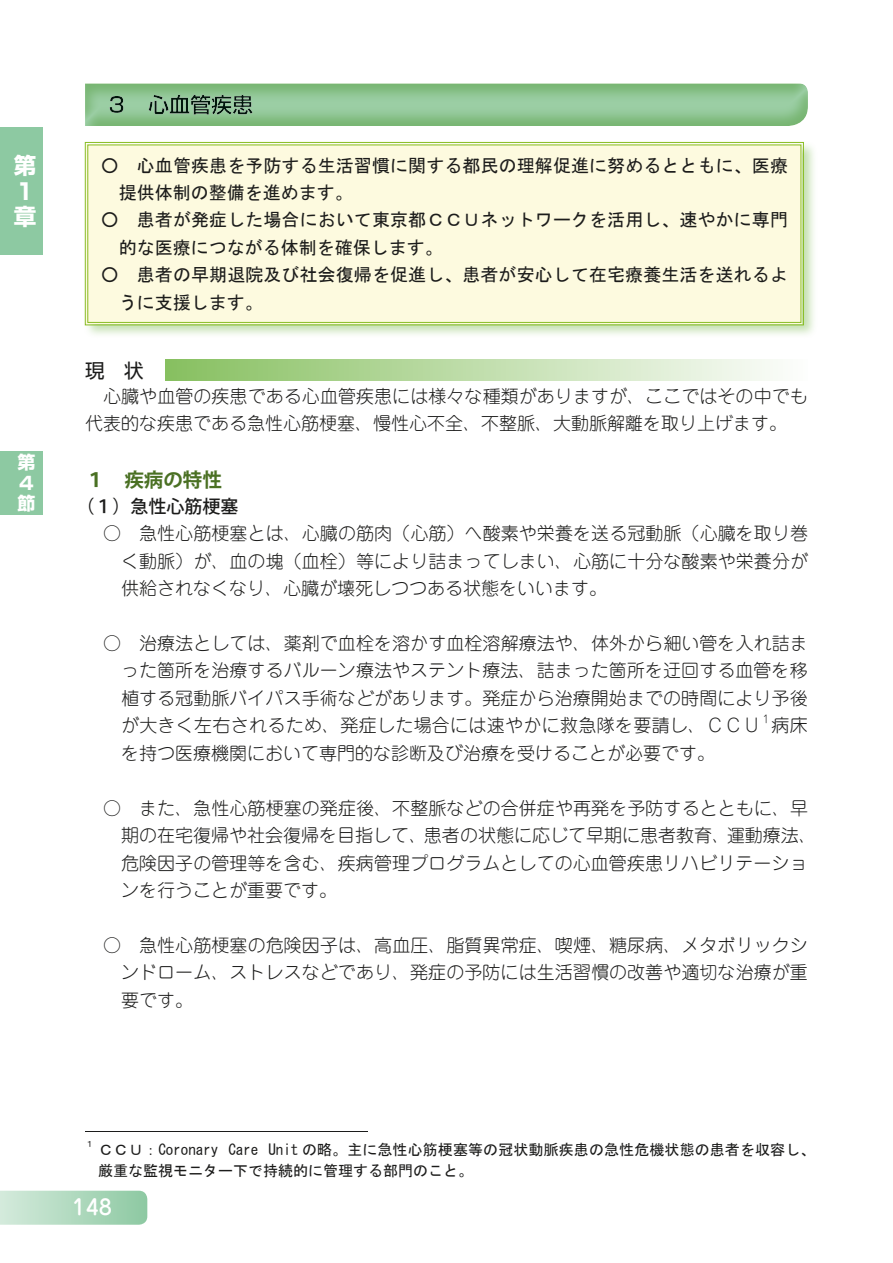
<style>
.page{position:relative;width:893px;height:1263px;background:#fff}
.page>*{position:absolute;margin:0;border:0;box-sizing:border-box;transform-origin:0 0}
.t1{font:700 22.5px/25.7px "Shin Go Pro";color:#fff}
.t2{font:500 21px "Jun 34 Pro";color:#fff}
._１_緑色{font:700 19.5px "Koz Go Pro";color:#4a7023}
.t3{font:19.5px "Shin Go Pro";color:#1c1c1b}
.基本{font:300 18px/27.5px "Jun 101 Pro";letter-spacing:.005em;color:#1c1c1b;text-align:justify}
.t4{font:18px "MS Gothic";letter-spacing:.005em;color:#1c1c1b}
._１{font:500 18px "Koz Go Pro";color:#1c1c1b}
.t5{font:700 18px/20.5px "Shin Go Pro";color:#fff;text-align:justify}
.基本-2{font:15px/21px "MS Gothic";color:#1c1c1b}
.基本-3{font:300 10.5px "Jun 101 Pro";color:#1c1c1b}
.基本-4{font:8.7px "MS Gothic";color:#1c1c1b}
</style>
<div class="page">
<div style="left:0;top:128px;width:43px;height:127px;background:#8dc9a2"></div>
<svg style="left:0;top:1191px;width:147px;height:34px;background:#b1dac0"></svg>
<div style="left:0;top:451px;width:43px;height:63px;background:#8dc9a2"></div>
<div style="left:77px;top:83px;width:731px;height:44px;background:#87c060;opacity:.5"></div>
<div style="left:166px;top:360px;width:642px;height:21px;background:linear-gradient(to right,#87c060,#fdfefc)"></div>
<div style="left:83px;top:140px;width:735px;height:199px;background:#87c060;opacity:.5"></div>
<div style="left:85px;top:142px;width:719px;height:183px;background:#fdfadf"></div>
<div style="left:88px;top:145px;width:713px;height:178px;border:1px solid #89bd23"></div>
<hr style="left:84px;top:1129px;width:285px;height:3px;background:#009fe3;opacity:.5">
<p class="t1" style="left:14px;top:150px;width:23px">第<br>１章</p>
<p class="t5" style="left:17px;top:450px;width:19px">第４節</p>
<p class="t4" style="left:101px;top:156px;width:689px">○　心血管疾患を予防する生活習慣に関する都民の理解促進に努めるとともに、医療</p>
<p class="t4" style="left:119px;top:183px;width:236px">提供体制の整備を進めます。</p>
<p class="t4" style="left:101px;top:211px;width:689px">○　患者が発症した場合において東京都ＣＣＵネットワークを活用し、速やかに専門</p>
<p class="t4" style="left:119px;top:238px;width:326px">的な医療につながる体制を確保します。</p>
<p class="t4" style="left:101px;top:266px;width:689px">○　患者の早期退院及び社会復帰を促進し、患者が安心して在宅療養生活を送れるよ</p>
<p class="t4" style="left:119px;top:293px;width:146px">うに支援します。</p>
<p class="t3" style="left:85px;top:354px;width:79px">現　状　</p>
<p class="基本" style="left:85px;top:380px;width:724px">　心臓や血管の疾患である心血管疾患には様々な種類がありますが、ここではその中でも代表的な疾患である急性心筋梗塞、慢性心不全、不整脈、大動脈解離を取り上げます。</p>
<p class="_１_緑色" style="left:85px;top:467px;width:138px">１　疾病の特性</p>
<p class="_１" style="left:76px;top:494px;width:163px">（１）急性心筋梗塞</p>
<p class="基本" style="left:121px;top:517px;width:689px;text-indent:-18px">○　急性心筋梗塞とは、心臓の筋肉（心筋）へ酸素や栄養を送る冠動脈（心臓を取り巻く動脈）が、血の塊（血栓）等により詰まってしまい、心筋に十分な酸素や栄養分が供給されなくなり、心臓が壊死しつつある状態をいいます。</p>
<p class="基本" style="left:121px;top:627px;width:688px;text-indent:-18px">○　治療法としては、薬剤で血栓を溶かす血栓溶解療法や、体外から細い管を入れ詰まった箇所を治療するバルーン療法やステント療法、詰まった箇所を迂回する血管を移植する冠動脈バイパス手術などがあります。発症から治療開始までの時間により予後が大きく左右されるため、発症した場合には速やかに救急隊を要請し、ＣＣＵ</p>
<p class="基本-3" style="left:761px;top:711px;width:12px">１</p>
<p class="基本" style="left:772px;top:710px;width:38px">病床</p>
<p class="基本" style="left:121px;top:737px;width:595px">を持つ医療機関において専門的な診断及び治療を受けることが必要です。</p>
<p class="基本" style="left:121px;top:792px;width:697px;text-align:left;text-indent:-18px">○　また、急性心筋梗塞の発症後、不整脈などの合併症や再発を予防するとともに、早期の在宅復帰や社会復帰を目指して、患者の状態に応じて早期に患者教育、運動療法、危険因子の管理等を含む、疾病管理プログラムとしての心血管疾患リハビリテーションを行うことが重要です。</p>
<p class="基本" style="left:121px;top:929px;width:688px;text-indent:-18px">○　急性心筋梗塞の危険因子は、高血圧、脂質異常症、喫煙、糖尿病、メタボリックシンドローム、ストレスなどであり、発症の予防には生活習慣の改善や適切な治療が重要です。</p>
<p class="基本-4" style="left:85px;top:1140px;width:10px">１</p>
<p class="基本-2" style="left:98px;top:1138px;width:719px">ＣＣＵ：Coronary Care Unit の略。主に急性心筋梗塞等の冠状動脈疾患の急性危機状態の患者を収容し、厳重な監視モニター下で持続的に管理する部門のこと。</p>
<p class="t2" style="left:73px;top:1190px;width:41px">148</p>
</div>
